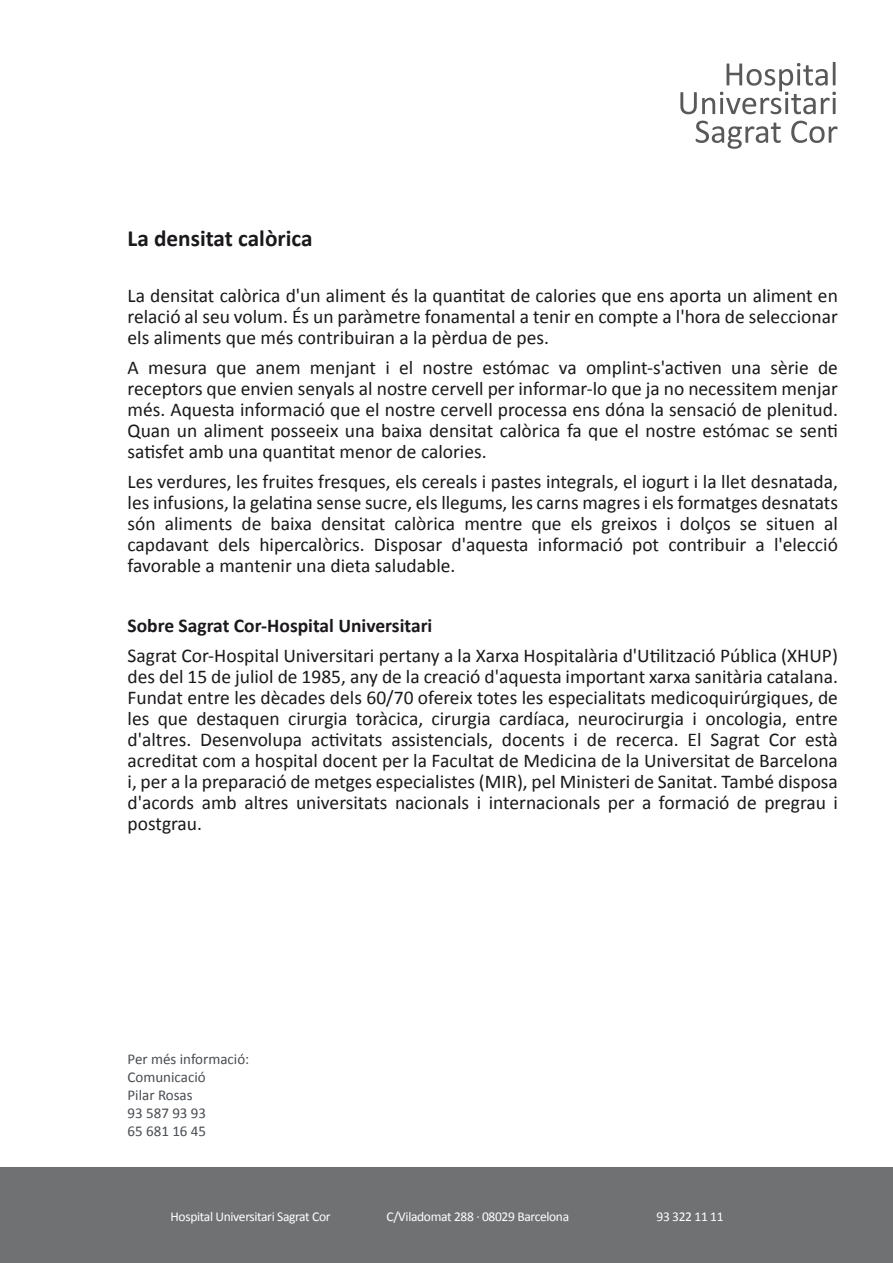
<style>
.page{position:relative;width:893px;height:1263px;background:#fff}
.page>*{position:absolute;margin:0;border:0;box-sizing:border-box;transform-origin:0 0}
.t1{font:700 23.25px "Calibri";color:#1b181c}
.t2{font:19.5px/21px "Calibri";color:#1b181c;text-align:justify}
.t3{font:700 19.5px "Calibri";color:#1b181c}
.t4{font:15px/18px "Calibri";color:#484d52}
.t5{font:13.5px "Calibri";letter-spacing:-.025em;color:#fff}
</style>
<div class="page">
<div style="left:0;top:1167px;width:893px;height:96px;background:#707173"></div>
<svg style="left:680px;top:62px;width:156px;height:52px"></svg>
<svg style="left:696px;top:121px;width:85px;height:28px"></svg>
<svg style="left:791px;top:121px;width:46px;height:22px"></svg>
<p class="t1" style="left:128px;top:224px;width:187px">La densitat calòrica</p>
<p class="t2" style="left:128px;top:285px;width:712px">La densitat calòrica d'un aliment és la quantitat de calories que ens aporta un aliment en relació al seu volum. És un paràmetre fonamental a tenir en compte a l'hora de seleccionar els aliments que més contribuiran a la pèrdua de pes.</p>
<p class="t2" style="left:128px;top:357px;width:712px">A mesura que anem menjant i el nostre estómac va omplint-s'activen una sèrie de receptors que envien senyals al nostre cervell per informar-lo que ja no necessitem menjar més. Aquesta informació que el nostre cervell processa ens dóna la sensació de plenitud.<br>Quan un aliment posseeix una baixa densitat calòrica fa que el nostre estómac se senti satisfet amb una quantitat menor de calories.</p>
<p class="t2" style="left:128px;top:471px;width:712px">Les verdures, les fruites fresques, els cereals i pastes integrals, el iogurt i la llet desnatada, les infusions, la gelatina sense sucre, els llegums, les carns magres i els formatges desnatats són aliments de baixa densitat calòrica mentre que els greixos i dolços se situen al capdavant dels hipercalòrics. Disposar d'aquesta informació pot contribuir a l'elecció favorable a mantenir una dieta saludable.</p>
<p class="t3" style="left:128px;top:613px;width:306px">Sobre Sagrat Cor-Hospital Universitari</p>
<p class="t2" style="left:128px;top:645px;width:712px">Sagrat Cor-Hospital Universitari pertany a la Xarxa Hospitalària d'Utilització Pública (XHUP) des del 15 de juliol de 1985, any de la creació d'aquesta important xarxa sanitària catalana.<br>Fundat entre les dècades dels 60/70 ofereix totes les especialitats medicoquirúrgiques, de les que destaquen cirurgia toràcica, cirurgia cardíaca, neurocirurgia i oncologia, entre d'altres. Desenvolupa activitats assistencials, docents i de recerca. El Sagrat Cor està acreditat com a hospital docent per la Facultat de Medicina de la Universitat de Barcelona i, per a la preparació de metges especialistes (MIR), pel Ministeri de Sanitat. També disposa d'acords amb altres universitats nacionals i internacionals per a formació de pregrau i postgrau.</p>
<p class="t4" style="left:128px;top:1049px;width:123px">Per més informació:<br>Comunicació<br>Pilar Rosas<br>93 587 93 93<br>65 681 16 45</p>
<p class="t5" style="left:171px;top:1208px;width:161px">Hospital Universitari Sagrat Cor</p>
<p class="t5" style="left:387px;top:1208px;width:184px">C/Viladomat 288 · 08029 Barcelona</p>
<p class="t5" style="left:656px;top:1208px;width:69px">93 322 11 11</p>
</div>
